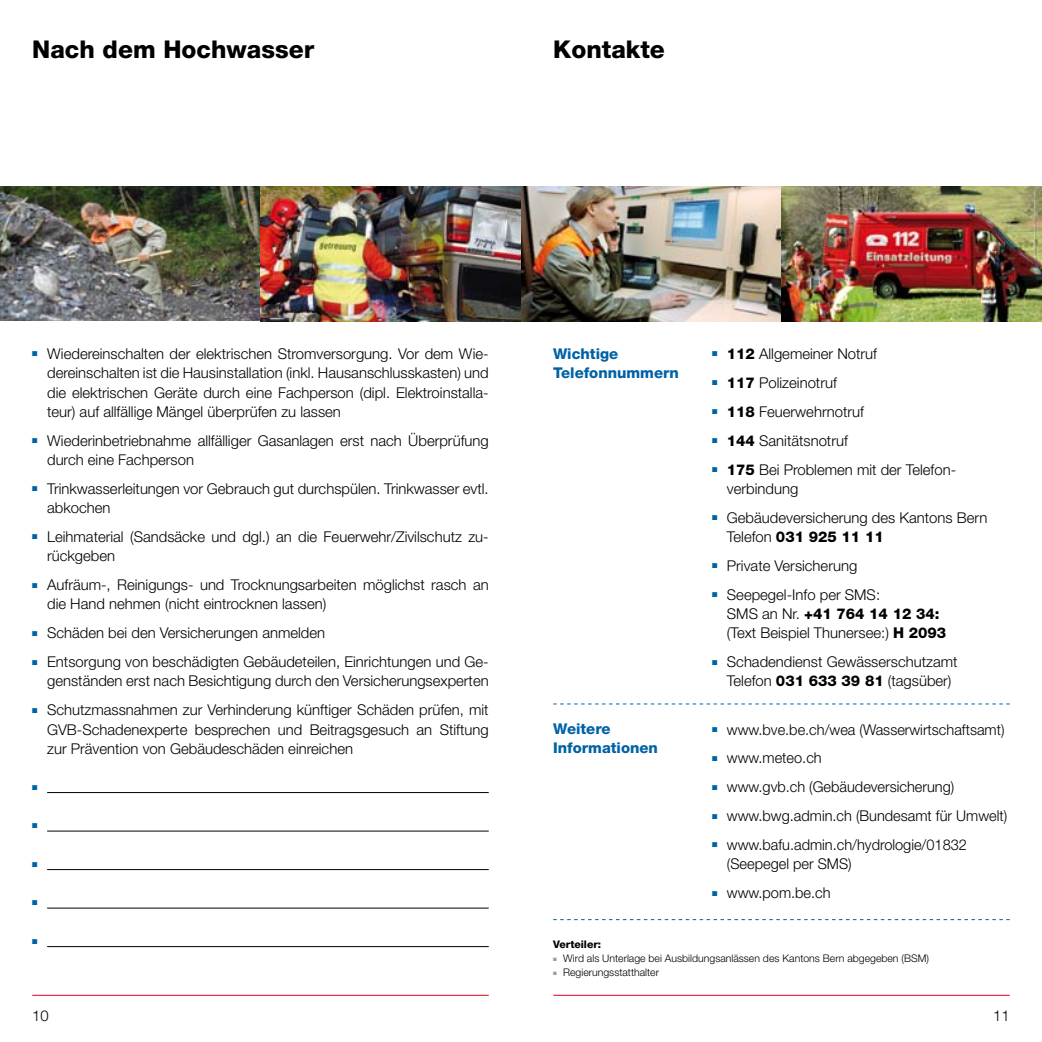
<style>
.page{position:relative;width:1042px;height:1042px;background:#fff}
.page>*{position:absolute;margin:0;border:0;box-sizing:border-box;transform-origin:0 0}
.t1{font:800 24.5px "Helvetica Neue";color:#000}
.t2{font:300 14.88px/19.2px "Helvetica Neue";color:#000}
.t3{font:800 14.88px/19.2px "Helvetica Neue";color:#0062a6}
.t4{font:300 10.5px "Helvetica Neue";color:#000}
.t5{font:800 10.5px "Helvetica Neue";color:#000}
.t6{font:7px "Zapf Dingbats";color:#0062a6}
.s1{font-weight:800}
</style>
<div class="page">
<hr style="left:47px;top:792px;width:442px;height:1px;background:#000">
<hr style="left:47px;top:831px;width:442px;height:1px;background:#000">
<hr style="left:47px;top:869px;width:442px;height:1px;background:#000">
<hr style="left:47px;top:908px;width:442px;height:1px;background:#000">
<hr style="left:47px;top:946px;width:442px;height:1px;background:#000">
<img style="left:0;top:186px;width:1042px;height:135px">
<svg style="left:553px;top:703px;width:456px;height:1px"></svg>
<hr style="left:553px;top:995px;width:456px;height:1px;background:#e2001a">
<hr style="left:32px;top:995px;width:457px;height:1px;background:#e2001a">
<svg style="left:553px;top:919px;width:456px;height:1px"></svg>
<h1 class="t1" style="left:32px;top:35px;width:283px">Nach dem Hochwasser</h1>
<h1 class="t1" style="left:553px;top:35px;width:113px">Kontakte</h1>
<p class="t2" style="left:47px;top:344px;width:443px;text-align:justify;text-indent:-15px"><sup>■</sup> Wiedereinschalten der elektrischen Stromversorgung. Vor dem Wie&shy;dereinschalten ist die Hausinstallation (inkl. Hausanschlusskasten) und die elektrischen Geräte durch eine Fachperson (dipl. Elektroinstalla&shy;teur) auf allfällige Mängel überprüfen zu lassen</p>
<p class="t2" style="left:47px;top:430px;width:443px;text-indent:-15px"><sup>■</sup> Wiederinbetriebnahme allfälliger Gasanlagen erst nach Überprüfung durch eine Fachperson</p>
<p class="t2" style="left:47px;top:478px;width:443px;text-indent:-15px"><sup>■</sup> Trinkwasserleitungen vor Gebrauch gut durchspülen. Trinkwasser evtl. abkochen</p>
<p class="t2" style="left:47px;top:527px;width:443px;text-indent:-15px"><sup>■</sup> Leihmaterial (Sandsäcke und dgl.) an die Feuerwehr/Zivilschutz zu&shy;rückgeben</p>
<p class="t2" style="left:47px;top:575px;width:443px;text-indent:-15px"><sup>■</sup> Aufräum-, Reinigungs- und Trocknungsarbeiten möglichst rasch an die Hand nehmen (nicht eintrocknen lassen)</p>
<p class="t2" style="left:32px;top:623px;width:294px"><sup>■</sup> Schäden bei den Versicherungen anmelden</p>
<p class="t2" style="left:32px;top:652px;width:458px;text-align:right"><sup>■</sup> Entsorgung von beschädigten Gebäudeteilen, Einrichtungen und Ge&shy;genständen erst nach Besichtigung durch den Versicherungsexperten</p>
<p class="t2" style="left:47px;top:700px;width:443px;text-align:justify;text-indent:-15px"><sup>■</sup> Schutzmassnahmen zur Verhinderung künftiger Schäden prüfen, mit GVB-Schadenexperte besprechen und Beitragsgesuch an Stiftung zur Prävention von Gebäudeschäden einreichen</p>
<p class="t6" style="left:32px;top:784px;width:7px">■</p>
<p class="t6" style="left:32px;top:822px;width:7px">■</p>
<p class="t6" style="left:32px;top:861px;width:7px">■</p>
<p class="t6" style="left:32px;top:899px;width:7px">■</p>
<p class="t6" style="left:32px;top:938px;width:7px">■</p>
<p class="t3" style="left:553px;top:344px;width:127px">Wichtige<br>Telefonnummern</p>
<p class="t3" style="left:553px;top:719px;width:106px">Weitere<br>Informationen</p>
<p class="t2" style="left:712px;top:344px;width:167px"><sup>■</sup> <span class="s1">112</span> Allgemeiner Notruf</p>
<p class="t2" style="left:712px;top:373px;width:126px"><sup>■</sup> <span class="s1">117</span> Polizeinotruf</p>
<p class="t2" style="left:712px;top:401px;width:154px"><sup>■</sup> <span class="s1">118</span> Feuerwehrnotruf</p>
<p class="t2" style="left:712px;top:430px;width:137px"><sup>■</sup> <span class="s1">144</span> Sanitätsnotruf</p>
<p class="t2" style="left:727px;top:459px;width:231px;text-indent:-15px"><sup>■</sup> <span class="s1">175</span> Bei Problemen mit der Telefon&shy;verbindung</p>
<p class="t2" style="left:727px;top:507px;width:262px;text-indent:-15px"><sup>■</sup> Gebäudeversicherung des Kantons Bern<br>Telefon <span class="s1">031 925 11 11</span></p>
<p class="t2" style="left:712px;top:555px;width:147px"><sup>■</sup> Private Versicherung</p>
<p class="t2" style="left:727px;top:584px;width:221px;text-indent:-15px"><sup>■</sup> Seepegel-Info per SMS:<br>SMS an Nr. <span class="s1">+41 764 14 12 34: </span>(Text Beispiel Thunersee:) <span class="s1">H 2093</span></p>
<p class="t2" style="left:712px;top:652px;width:247px;text-align:center"><sup>■</sup> Schadendienst Gewässerschutzamt<br>Telefon <span class="s1">031 633 39 81</span> (tagsüber)</p>
<p class="t2" style="left:712px;top:719px;width:294px"><sup>■</sup> www.bve.be.ch/wea (Wasserwirtschaftsamt)</p>
<p class="t2" style="left:712px;top:748px;width:111px"><sup>■</sup> www.meteo.ch</p>
<p class="t2" style="left:712px;top:777px;width:244px"><sup>■</sup> www.gvb.ch (Gebäudeversicherung)</p>
<p class="t2" style="left:712px;top:806px;width:297px"><sup>■</sup> www.bwg.admin.ch (Bundesamt für Umwelt)</p>
<p class="t2" style="left:727px;top:835px;width:242px;text-indent:-15px"><sup>■</sup> www.bafu.admin.ch/hydrologie/01832 (Seepegel per SMS)</p>
<p class="t2" style="left:712px;top:883px;width:120px"><sup>■</sup> www.pom.be.ch</p>
<p class="t5" style="left:553px;top:938px;width:50px">Verteiler:</p>
<p class="t4" style="left:553px;top:952px;width:377px"><sup>■</sup> Wird als Unterlage bei Ausbildungsanlässen des Kantons Bern abgegeben (BSM)</p>
<p class="t4" style="left:553px;top:966px;width:107px"><sup>■</sup> Regierungsstatthalter</p>
<p class="t2" style="left:32px;top:1005px;width:18px">10</p>
<p class="t2" style="left:993px;top:1005px;width:18px">11</p>
</div>
